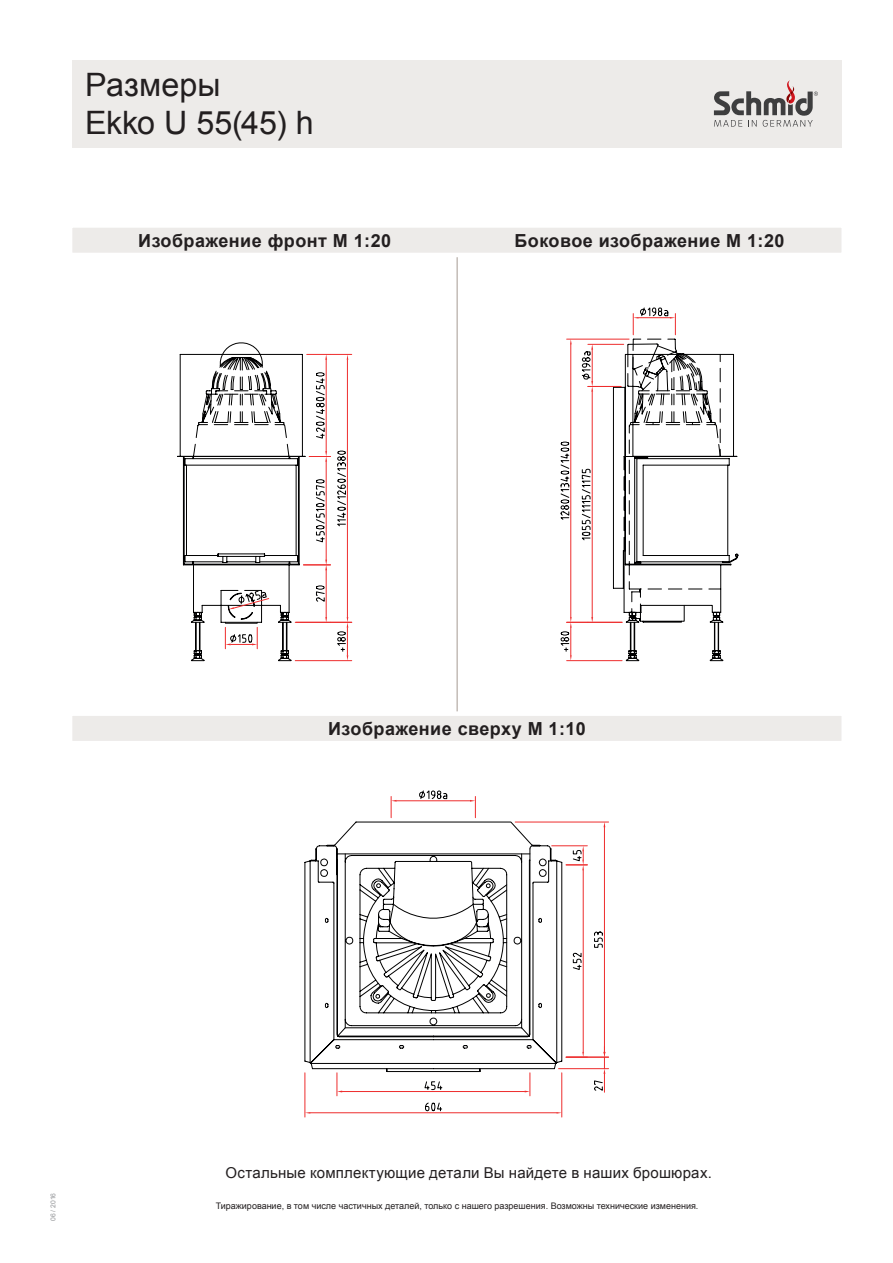
<style>
.page{position:relative;width:893px;height:1263px;background:#fff}
.page>*{position:absolute;margin:0;border:0;box-sizing:border-box;transform-origin:0 0}
.t1{font:32.25px/38.7px "Arial";color:#231f20}
.t2{font:700 18px "Arial";letter-spacing:.025em;color:#231f20}
.t3{font:15px "Arial";letter-spacing:.015em;color:#231f20}
.t4{font:9px "Arial";color:#231f20}
.t5{font:6.75px "Arial";color:#939598}
</style>
<div class="page">
<div style="left:68px;top:223px;width:778px;height:34px;background:#edebe9;border:4px solid #fff"></div>
<hr style="left:457px;top:257px;width:1px;height:454px;background:#a59a92">
<div style="left:68px;top:711px;width:778px;height:34px;background:#edebe9;border:4px solid #fff"></div>
<div style="left:72px;top:60px;width:770px;height:87px;background:#edebe9"></div>
<svg style="left:714px;top:80px;width:104px;height:47px"></svg>
<svg style="left:177px;top:342px;width:175px;height:320px"></svg>
<svg style="left:560px;top:307px;width:179px;height:355px"></svg>
<svg style="left:304px;top:844px;width:30px;height:225px"></svg>
<hr style="left:310px;top:1112px;width:247px;height:1px;background:#ee2d2d">
<hr style="left:561px;top:1073px;width:1px;height:44px;background:#ee2d2d">
<hr style="left:305px;top:1073px;width:1px;height:44px;background:#ee2d2d">
<svg style="left:425px;top:1102px;width:17px;height:10px"></svg>
<hr style="left:604px;top:827px;width:1px;height:225px;background:#ee2d2d">
<hr style="left:515px;top:822px;width:94px;height:1px;background:#ee2d2d">
<svg style="left:594px;top:931px;width:9px;height:17px"></svg>
<hr style="left:559px;top:1068px;width:50px;height:1px;background:#ee2d2d">
<hr style="left:566px;top:1057px;width:43px;height:1px;background:#ee2d2d">
<svg style="left:594px;top:1046px;width:11px;height:46px"></svg>
<svg style="left:334px;top:790px;width:253px;height:306px"></svg>
<h1 class="t1" style="left:85px;top:65px;width:230px">Размеры<br>Ekko U 55(45) h</h1>
<h2 class="t2" style="left:138px;top:228px;width:254px">Изображение фронт M 1:20</h2>
<h2 class="t2" style="left:514px;top:228px;width:271px">Боковое изображение M 1:20</h2>
<h2 class="t2" style="left:328px;top:717px;width:259px">Изображение сверху M 1:10</h2>
<p class="t5" style="left:49px;top:1221px;width:30px;rotate:-90deg">06 / 2016</p>
<h3 class="t3" style="left:226px;top:1162px;width:488px">Остальные комплектующие детали Вы найдете в наших брошюрах.</h3>
<p class="t4" style="left:216px;top:1200px;width:484px">Тиражирование, в том числе частичных деталей, только с нашего разрешения. Возможны технические изменения.</p>
</div>
